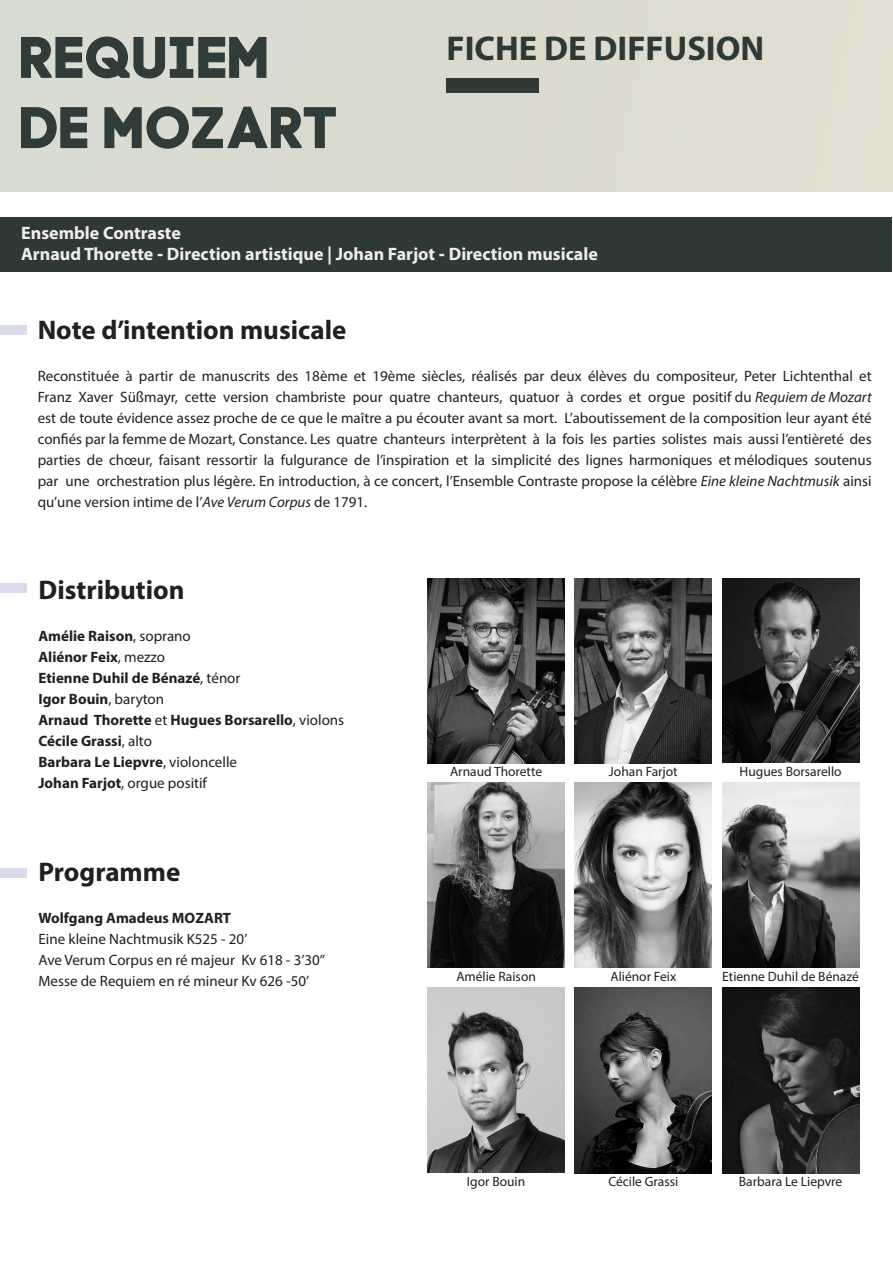
<style>
.page{position:relative;width:893px;height:1263px;background:#fff}
.page>*{position:absolute;margin:0;border:0;box-sizing:border-box;transform-origin:0 0}
.t1{font:58.5px "Code Pro Trial Bold";color:#303c38}
.t2{font:700 34.5px "Myriad Pro";color:#2e3934}
.t3{font:700 27px "Myriad Pro";color:#231f20}
.t4{font:700 18px "Myriad Hebrew";color:#efeeee}
.t5{font:15px/21px "Myriad Pro";color:#231f20;text-align:justify}
.t6{font:700 15px "Myriad Pro";color:#231f20}
.t7{font:13.5px "Myriad Pro";color:#231f20}
.s1{font-style:italic}
.s2{font-weight:400}
.s3{font-weight:700}
</style>
<div class="page">
<div style="left:0;top:0;width:893px;height:191px;background:#dadcd0"></div>
<div style="left:446px;top:78px;width:92px;height:14px;background:#2f3a35"></div>
<div style="left:1px;top:218px;width:891px;height:54px;background:#2e3934"></div>
<div style="left:0;top:325px;width:26px;height:9px;background:#d9daea"></div>
<div style="left:0;top:583px;width:26px;height:10px;background:#d9daea"></div>
<div style="left:0;top:869px;width:26px;height:9px;background:#d9daea"></div>
<img style="left:428px;top:578px;width:137px;height:186px">
<img style="left:575px;top:578px;width:137px;height:186px">
<img style="left:722px;top:578px;width:137px;height:185px">
<img style="left:428px;top:782px;width:137px;height:186px">
<img style="left:575px;top:782px;width:137px;height:186px">
<img style="left:722px;top:782px;width:137px;height:186px">
<img style="left:428px;top:988px;width:137px;height:185px">
<img style="left:575px;top:988px;width:137px;height:185px">
<img style="left:722px;top:988px;width:137px;height:185px">
<p class="t1" style="left:21px;top:25px;width:251px">REQUIEM</p>
<p class="t1" style="left:21px;top:96px;width:320px">DE MOZART</p>
<p class="t2" style="left:446px;top:26px;width:319px">FICHE DE DIFFUSION</p>
<p class="t4" style="left:21px;top:223px;width:161px">Ensemble Contraste</p>
<p class="t4" style="left:21px;top:244px;width:578px">Arnaud Thorette - Direction artistique | Johan Farjot - Direction musicale</p>
<p class="t3" style="left:38px;top:312px;width:310px">Note d’intention musicale</p>
<p class="t5" style="left:38px;top:365px;width:836px">Reconstituée à partir de manuscrits des 18ème et 19ème siècles, réalisés par deux élèves du compositeur, Peter Lichtenthal et Franz Xaver Süßmayr, cette version chambriste pour quatre chanteurs, quatuor à cordes et orgue positif du <span class="s1">Requiem de Mozart </span>est de toute évidence assez proche de ce que le maître a pu écouter avant sa mort. L’aboutissement de la composition leur ayant été confiés par la femme de Mozart, Constance. Les quatre chanteurs interprètent à la fois les parties solistes mais aussi l’entièreté des parties de chœur, faisant ressortir la fulgurance de l’inspiration et la simplicité des lignes harmoniques et mélodiques soutenus par une orchestration plus légère. En introduction, à ce concert, l’Ensemble Contraste propose la célèbre <span class="s1">Eine kleine Nachtmusik</span> ainsi qu’une version intime de l’<span class="s1">Ave Verum Corpus</span> de 1791.</p>
<p class="t3" style="left:38px;top:572px;width:148px">Distribution</p>
<p class="t6" style="left:38px;top:626px;width:154px">Amélie Raison<span class="s2">, soprano</span></p>
<p class="t6" style="left:38px;top:647px;width:128px">Aliénor Feix<span class="s2">, mezzo</span></p>
<p class="t6" style="left:38px;top:668px;width:203px">Etienne Duhil de Bénazé<span class="s2">, ténor</span></p>
<p class="t6" style="left:38px;top:689px;width:127px">Igor Bouin<span class="s2">, baryton</span></p>
<p class="t6" style="left:38px;top:710px;width:307px">Arnaud Thorette <span class="s2">et</span> Hugues Borsarello<span class="s2">, violons</span></p>
<p class="t6" style="left:38px;top:731px;width:115px">Cécile Grassi<span class="s2">, alto</span></p>
<p class="t6" style="left:38px;top:752px;width:200px">Barbara Le Liepvre<span class="s2">, violoncelle</span></p>
<p class="t5" style="left:38px;top:772px;width:170px"><span class="s3">Johan Farjot</span>, orgue positif</p>
<p class="t3" style="left:38px;top:854px;width:143px">Programme</p>
<p class="t6" style="left:38px;top:908px;width:194px">Wolfgang Amadeus MOZART</p>
<p class="t5" style="left:38px;top:928px;width:210px">Eine kleine Nachtmusik K525 - 20’</p>
<p class="t5" style="left:38px;top:949px;width:288px">Ave Verum Corpus en ré majeur Kv 618 - 3’30’’</p>
<p class="t5" style="left:38px;top:970px;width:272px">Messe de Requiem en ré mineur Kv 626 -50’</p>
<p class="t7" style="left:450px;top:763px;width:94px">Arnaud Thorette</p>
<p class="t7" style="left:609px;top:763px;width:70px">Johan Farjot</p>
<p class="t7" style="left:740px;top:763px;width:104px">Hugues Borsarello</p>
<p class="t7" style="left:456px;top:968px;width:81px">Amélie Raison</p>
<p class="t7" style="left:610px;top:968px;width:67px">Aliénor Feix</p>
<p class="t7" style="left:722px;top:968px;width:138px">Etienne Duhil de Bénazé</p>
<p class="t7" style="left:467px;top:1173px;width:60px">Igor Bouin</p>
<p class="t7" style="left:608px;top:1173px;width:71px">Cécile Grassi</p>
<p class="t7" style="left:739px;top:1173px;width:105px">Barbara Le Liepvre</p>
</div>
